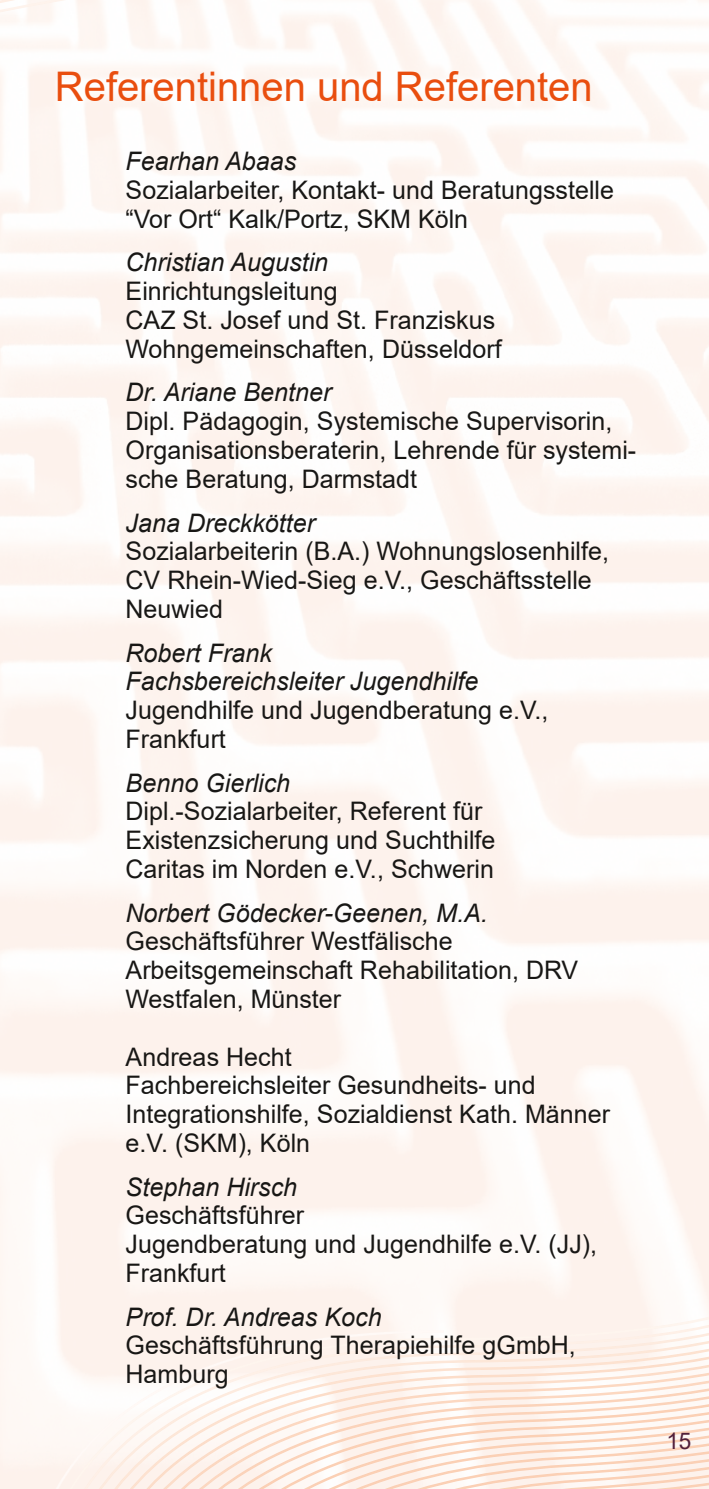
<style>
.page{position:relative;width:709px;height:1489px;background:#fff}
.page>*{position:absolute;margin:0;border:0;box-sizing:border-box;transform-origin:0 0}
.t1{font:40.75px "Arial";color:#e94e0f}
.t2{font:25.5px/28.8px "Arial";letter-spacing:.005em;color:#181715}
.t3{font:italic 25.5px/28.8px "Arial";letter-spacing:.005em;color:#181715}
.t4{font:23px "Arial";color:#52203a}
</style>
<div class="page">
<svg style="left:0;top:1213px;width:709px;height:8px"></svg>
<svg style="left:0;top:1221px;width:709px;height:267px"></svg>
<svg style="left:2px;top:1229px;width:707px;height:259px"></svg>
<svg style="left:14px;top:1237px;width:695px;height:251px"></svg>
<svg style="left:26px;top:1244px;width:683px;height:244px"></svg>
<svg style="left:39px;top:1252px;width:670px;height:236px"></svg>
<svg style="left:51px;top:1260px;width:658px;height:228px"></svg>
<svg style="left:63px;top:1267px;width:646px;height:221px"></svg>
<div style="left:75px;top:1275px;width:634px;height:213px;background:#fef7f3"></div>
<svg style="left:87px;top:1283px;width:622px;height:205px"></svg>
<svg style="left:99px;top:1291px;width:610px;height:197px"></svg>
<svg style="left:111px;top:1298px;width:598px;height:190px"></svg>
<svg style="left:123px;top:1306px;width:586px;height:182px"></svg>
<svg style="left:136px;top:1314px;width:573px;height:174px"></svg>
<svg style="left:148px;top:1322px;width:561px;height:166px"></svg>
<svg style="left:160px;top:1329px;width:549px;height:159px"></svg>
<svg style="left:172px;top:1337px;width:537px;height:151px"></svg>
<svg style="left:184px;top:1345px;width:525px;height:143px"></svg>
<svg style="left:196px;top:1353px;width:513px;height:135px"></svg>
<svg style="left:206px;top:1360px;width:503px;height:128px"></svg>
<svg style="left:215px;top:1368px;width:494px;height:120px"></svg>
<svg style="left:224px;top:1376px;width:485px;height:112px"></svg>
<svg style="left:233px;top:1383px;width:476px;height:105px"></svg>
<svg style="left:0;top:0;width:200px;height:454px"></svg>
<h1 class="t1" style="left:55px;top:64px;width:539px">Referentinnen und Referenten</h1>
<p class="t3" style="left:126px;top:147px;width:172px">Fearhan Abaas</p>
<p class="t2" style="left:126px;top:176px;width:490px">Sozialarbeiter, Kontakt- und Beratungsstelle “Vor Ort“ Kalk/Portz, SKM Köln</p>
<p class="t3" style="left:126px;top:248px;width:204px">Christian Augustin</p>
<p class="t2" style="left:126px;top:277px;width:377px">Einrichtungsleitung<br>CAZ St. Josef und St. Franziskus<br>Wohngemeinschaften, Düsseldorf</p>
<p class="t3" style="left:126px;top:378px;width:207px">Dr. Ariane Bentner</p>
<p class="t2" style="left:126px;top:407px;width:512px">Dipl. Pädagogin, Systemische Supervisorin,<br>Organisationsberaterin, Lehrende für systemi&shy;sche Beratung, Darmstadt</p>
<p class="t3" style="left:126px;top:508px;width:191px">Jana Dreckkötter</p>
<p class="t2" style="left:126px;top:537px;width:485px">Sozialarbeiterin (B.A.) Wohnungslosenhilfe,<br>CV Rhein-Wied-Sieg e.V., Geschäftsstelle<br>Neuwied</p>
<p class="t3" style="left:126px;top:638px;width:354px">Robert Frank<br>Fachsbereichsleiter Jugendhilfe</p>
<p class="t2" style="left:126px;top:695px;width:424px">Jugendhilfe und Jugendberatung e.V.,<br>Frankfurt</p>
<p class="t3" style="left:126px;top:768px;width:166px">Benno Gierlich</p>
<p class="t2" style="left:126px;top:797px;width:371px">Dipl.-Sozialarbeiter, Referent für<br>Existenzsicherung und Suchthilfe<br>Caritas im Norden e.V., Schwerin</p>
<p class="t3" style="left:126px;top:898px;width:363px">Norbert Gödecker-Geenen, M.A.</p>
<p class="t2" style="left:126px;top:927px;width:454px">Geschäftsführer Westfälische<br>Arbeitsgemeinschaft Rehabilitation, DRV<br>Westfalen, Münster</p>
<p class="t2" style="left:126px;top:1042px;width:486px">Andreas Hecht<br>Fachbereichsleiter Gesundheits- und<br>Integrationshilfe, Sozialdienst Kath. Männer e.V. (SKM), Köln</p>
<p class="t3" style="left:126px;top:1172px;width:173px">Stephan Hirsch</p>
<p class="t2" style="left:126px;top:1200px;width:473px">Geschäftsführer<br>Jugendberatung und Jugendhilfe e.V. (JJ),<br>Frankfurt</p>
<p class="t3" style="left:126px;top:1302px;width:257px">Prof. Dr. Andreas Koch</p>
<p class="t2" style="left:126px;top:1330px;width:451px">Geschäftsführung Therapiehilfe gGmbH,<br>Hamburg</p>
<p class="t4" style="left:666px;top:1427px;width:27px">15</p>
</div>
